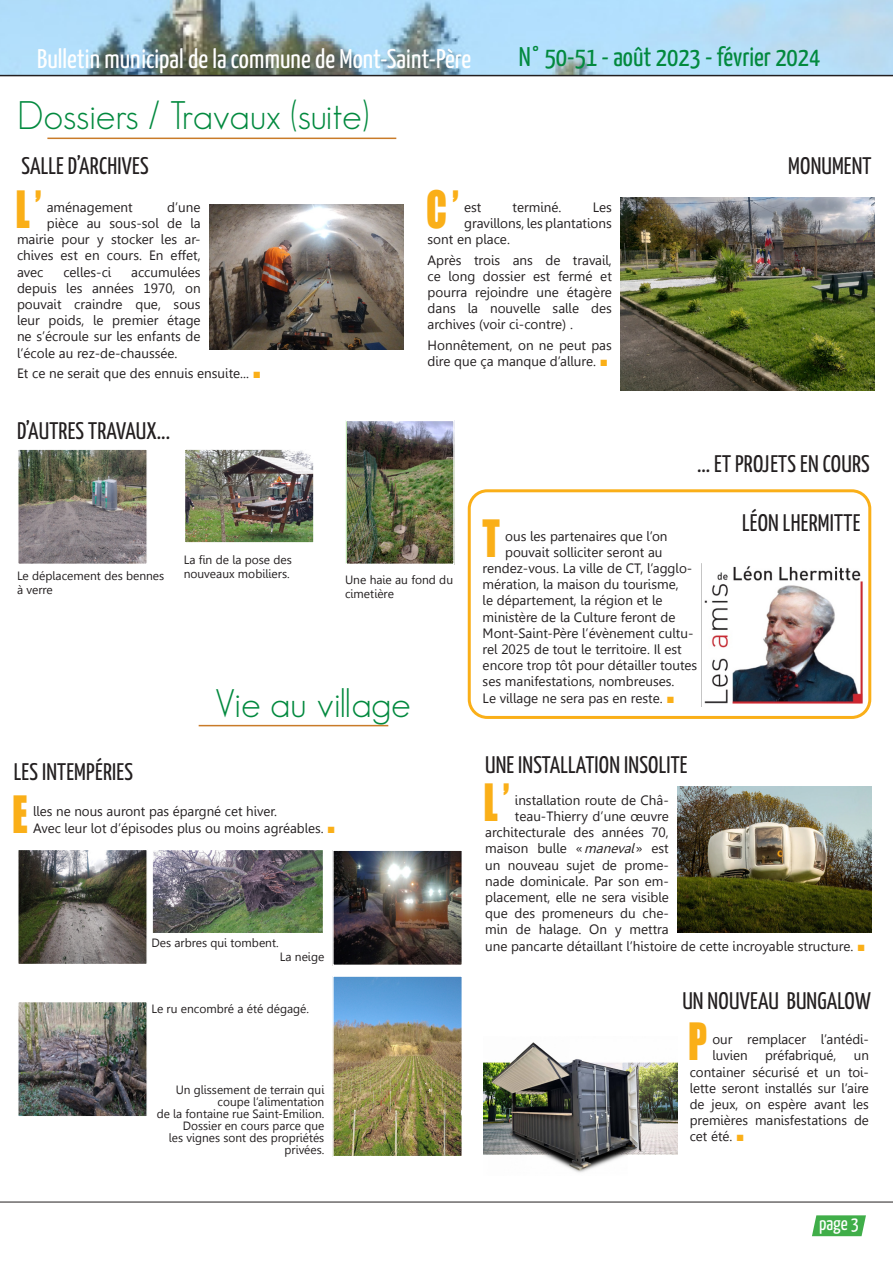
<style>
.page{position:relative;width:893px;height:1263px;background:#fff}
.page>*{position:absolute;margin:0;border:0;box-sizing:border-box;transform-origin:0 0}
.t1{font:47.25px "Impact";color:#faaf18;scale:.8 1}
.t2{font:300 39px "Geosans";color:#02893e}
.t3{font:27px "Yanone Kaffeesatz";color:#fff}
.t4{font:27px "Yanone Kaffeesatz";color:#02893e}
.t5{font:24px "Yanone Kaffeesatz";letter-spacing:.01em;color:#231f20}
.t6{font:19.35px "Yanone Kaffeesatz";color:#fff}
.t7{font:13.5px/16.2px "Gisha";color:#231f20;text-align:justify}
.t8{font:12px/12px "Gisha";color:#231f20}
.s1{font-family:"Arial";color:#faaf18}
.s2{font-style:italic}
</style>
<div class="page">
<img style="left:0;top:0;width:893px;height:75px">
<hr style="left:0;top:75px;width:893px;height:1px;background:#231f20">
<svg style="left:812px;top:1215px;width:54px;height:21px"></svg>
<hr style="left:0;top:1202px;width:893px;height:1px;background:#231f20">
<img style="left:209px;top:204px;width:194px;height:146px">
<img style="left:620px;top:197px;width:255px;height:193px">
<hr style="left:47px;top:138px;width:349px;height:1px;background:#c97b29">
<img style="left:20px;top:451px;width:125px;height:111px">
<div style="left:17px;top:448px;width:131px;height:117px;border:2px solid #fff"></div>
<img style="left:187px;top:451px;width:125px;height:90px">
<div style="left:184px;top:448px;width:131px;height:96px;border:2px solid #fff"></div>
<img style="left:348px;top:423px;width:104px;height:139px">
<div style="left:345px;top:420px;width:110px;height:145px;border:2px solid #fff"></div>
<img style="left:704px;top:566px;width:163px;height:141px">
<div style="left:468px;top:489px;width:403px;height:230px;border:3px solid #faaf18;border-radius:18px"></div>
<img style="left:677px;top:787px;width:194px;height:145px">
<img style="left:484px;top:1042px;width:194px;height:131px">
<div style="left:628px;top:1155px;width:50px;height:27px;background:#fff"></div>
<hr style="left:199px;top:725px;width:189px;height:1px;background:#c97b29">
<img style="left:20px;top:852px;width:125px;height:110px">
<div style="left:17px;top:849px;width:131px;height:116px;border:2px solid #fff"></div>
<img style="left:154px;top:852px;width:167px;height:79px">
<div style="left:151px;top:849px;width:173px;height:85px;border:2px solid #fff"></div>
<img style="left:335px;top:852px;width:125px;height:111px">
<div style="left:332px;top:849px;width:131px;height:117px;border:2px solid #fff"></div>
<img style="left:20px;top:1004px;width:125px;height:110px">
<div style="left:17px;top:1001px;width:131px;height:116px;border:2px solid #fff"></div>
<img style="left:335px;top:978px;width:125px;height:176px">
<div style="left:332px;top:975px;width:131px;height:182px;border:2px solid #fff"></div>
<p class="t3" style="left:37px;top:43px;width:436px">Bulletin municipal de la commune de Mont-Saint-Père</p>
<p class="t4" style="left:519px;top:40px;width:303px">N° 50-51 - août 2023 - février 2024</p>
<p class="t2" style="left:17px;top:94px;width:354px">Dossiers / Travaux (suite)</p>
<p class="t5" style="left:21px;top:151px;width:129px">SALLE D’ARCHIVES</p>
<p class="t1" style="left:15px;top:173px;width:34px">L’</p>
<p class="t7" style="left:47px;top:199px;width:87px">aménagement</p>
<p class="t7" style="left:167px;top:199px;width:35px">d’une</p>
<p class="t7" style="left:47px;top:215px;width:155px">pièce au sous-sol de la</p>
<p class="t7" style="left:17px;top:231px;width:185px">mairie pour y stocker les ar-</p>
<p class="t7" style="left:17px;top:248px;width:185px">chives est en cours. En effet,</p>
<p class="t7" style="left:17px;top:264px;width:28px">avec</p>
<p class="t7" style="left:63px;top:264px;width:49px">celles-ci</p>
<p class="t7" style="left:17px;top:264px;width:185px;text-indent:114px">accumulées depuis les années 1970, on pouvait craindre que, sous leur poids, le premier étage ne s’écroule sur les enfants de l’école au rez-de-chaussée.</p>
<p class="t7" style="left:17px;top:365px;width:245px">Et ce ne serait que des ennuis ensuite... <span class="s1">■</span></p>
<p class="t5" style="left:17px;top:416px;width:154px">D’AUTRES TRAVAUX...</p>
<p class="t1" style="left:426px;top:173px;width:42px">C’</p>
<p class="t7" style="left:464px;top:199px;width:19px">est</p>
<p class="t7" style="left:513px;top:199px;width:50px">terminé.</p>
<p class="t7" style="left:593px;top:199px;width:21px">Les</p>
<p class="t7" style="left:464px;top:215px;width:149px">gravillons, les plantations</p>
<p class="t7" style="left:428px;top:231px;width:84px">sont en place.</p>
<p class="t7" style="left:428px;top:252px;width:186px">Après trois ans de travail, ce long dossier est fermé et pourra rejoindre une étagère dans la nouvelle salle des archives (voir ci-contre) .</p>
<p class="t7" style="left:428px;top:337px;width:186px">Honnêtement, on ne peut pas dire que ça manque d’allure. <span class="s1">■</span></p>
<p class="t5" style="left:788px;top:151px;width:85px">MONUMENT</p>
<p class="t5" style="left:697px;top:449px;width:174px">... ET PROJETS EN COURS</p>
<p class="t8" style="left:17px;top:568px;width:149px;line-height:14.4px">Le déplacement des bennes à verre</p>
<p class="t8" style="left:184px;top:553px;width:110px;line-height:14.4px">La fin de la pose des nouveaux mobiliers.</p>
<p class="t8" style="left:345px;top:573px;width:110px;line-height:14.4px">Une haie au fond du cimetière</p>
<p class="t2" style="left:215px;top:681px;width:197px">Vie au village</p>
<p class="t5" style="left:14px;top:757px;width:121px">LES INTEMPÉRIES</p>
<p class="t1" style="left:12px;top:777px;width:21px">E</p>
<p class="t7" style="left:33px;top:803px;width:304px">lles ne nous auront pas épargné cet hiver.<br>Avec leur lot d’épisodes plus ou moins agréables. <span class="s1">■</span></p>
<p class="t8" style="left:151px;top:937px;width:129px">Des arbres qui tombent.</p>
<p class="t8" style="left:280px;top:951px;width:46px">La neige</p>
<p class="t8" style="left:151px;top:1003px;width:159px">Le ru encombré a été dégagé.</p>
<p class="t8" style="left:157px;top:1084px;width:169px;text-align:right">Un glissement de terrain qui coupe l’alimentation<br>de la fontaine rue Saint-Emilion.</p>
<p class="t8" style="left:169px;top:1120px;width:157px;text-align:right">Dossier en cours parce que les vignes sont des propriétés privées.</p>
<p class="t1" style="left:482px;top:501px;width:23px">T</p>
<p class="t7" style="left:505px;top:528px;width:164px">ous les partenaires que l’on</p>
<p class="t7" style="left:505px;top:544px;width:159px">pouvait solliciter seront au</p>
<p class="t7" style="left:483px;top:560px;width:211px">rendez-vous. La ville de CT, l’agglo-</p>
<p class="t7" style="left:483px;top:576px;width:198px">mération, la maison du tourisme,</p>
<p class="t7" style="left:483px;top:593px;width:181px">le département, la région et le</p>
<p class="t7" style="left:483px;top:609px;width:194px">ministère de la Culture feront de</p>
<p class="t7" style="left:483px;top:625px;width:212px">Mont-Saint-Père l’évènement cultu-</p>
<p class="t7" style="left:483px;top:641px;width:201px">rel 2025 de tout le territoire. Il est</p>
<p class="t7" style="left:483px;top:657px;width:216px">encore trop tôt pour détailler toutes</p>
<p class="t7" style="left:483px;top:674px;width:193px">ses manifestations, nombreuses.</p>
<p class="t7" style="left:483px;top:690px;width:193px">Le village ne sera pas en reste. <span class="s1">■</span></p>
<p class="t5" style="left:742px;top:508px;width:120px">LÉON LHERMITTE</p>
<p class="t5" style="left:485px;top:750px;width:204px">UNE INSTALLATION INSOLITE</p>
<p class="t1" style="left:484px;top:766px;width:34px">L’</p>
<p class="t7" style="left:515px;top:792px;width:155px">installation route de Châ-</p>
<p class="t7" style="left:515px;top:808px;width:155px">teau-Thierry d’une œuvre</p>
<p class="t7" style="left:485px;top:824px;width:185px">architecturale des années 70,</p>
<p class="t7" style="left:485px;top:840px;width:185px">maison bulle «<span class="s2">maneval</span>» est</p>
<p class="t7" style="left:485px;top:857px;width:185px">un nouveau sujet de prome-</p>
<p class="t7" style="left:485px;top:873px;width:185px">nade dominicale. Par son em-</p>
<p class="t7" style="left:485px;top:889px;width:185px">placement, elle ne sera visible</p>
<p class="t7" style="left:485px;top:905px;width:185px">que des promeneurs du che-</p>
<p class="t7" style="left:485px;top:921px;width:185px">min de halage. On y mettra</p>
<p class="t7" style="left:485px;top:938px;width:382px">une pancarte détaillant l’histoire de cette incroyable structure. <span class="s1">■</span></p>
<p class="t5" style="left:682px;top:986px;width:190px">UN NOUVEAU BUNGALOW</p>
<p class="t1" style="left:688px;top:1005px;width:25px">P</p>
<p class="t7" style="left:712px;top:1031px;width:158px">our remplacer l’antédi&shy;luvien</p>
<p class="t7" style="left:765px;top:1047px;width:73px">préfabriqué,</p>
<p class="t7" style="left:690px;top:1047px;width:181px;text-indent:164px">un container sécurisé et un toi&shy;lette seront installés sur l’aire de jeux, on espère avant les premières manisfestations de cet été. <span class="s1">■</span></p>
<p class="t6" style="left:819px;top:1211px;width:41px">page 3</p>
</div>
